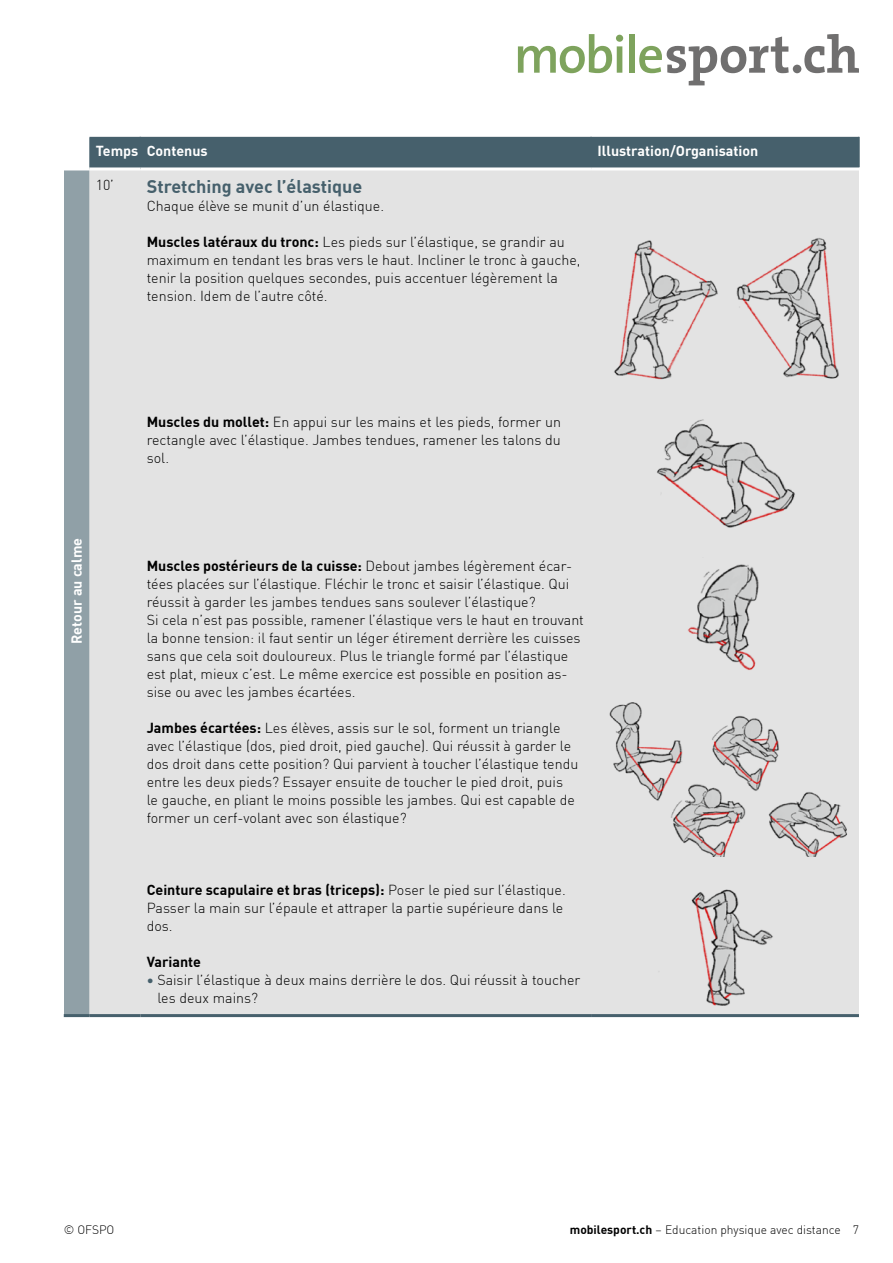
<style>
.page{position:relative;width:893px;height:1263px;background:#fff}
.page>*{position:absolute;margin:0;border:0;box-sizing:border-box;transform-origin:0 0}
.h_Untertitel{font:700 18px "DINOT";color:#46606c}
.Tabellenzelle{font:300 14.25px/18px "DINOT";color:#000}
.Tabellenkopf{font:700 14.25px "DINOT";color:#fff}
.h3_Untertitel{font:700 14.25px "DINOT";color:#fff}
.h3_Untertitel-2{font:700 14.25px "DINOT";color:#000}
.t1{font:300 12px "DINOT";color:#000}
.s1{font-weight:700}
.s2{font-weight:700;color:#46606c}
</style>
<div class="page">
<svg style="left:518px;top:34px;width:105px;height:39px"></svg>
<div style="left:629px;top:34px;width:6px;height:39px;background:#7ea35d"></div>
<svg style="left:639px;top:37px;width:150px;height:48px"></svg>
<div style="left:793px;top:65px;width:8px;height:8px;background:#706f6f;border-radius:50%"></div>
<svg style="left:804px;top:34px;width:55px;height:39px"></svg>
<div style="left:89px;top:137px;width:769px;height:30px;background:#46606c"></div>
<div style="left:64px;top:169px;width:25px;height:846px;background:#90a0a7"></div>
<div style="left:89px;top:170px;width:770px;height:844px;background:#e3e3e3"></div>
<hr style="left:140px;top:137px;width:1px;height:30px;background:#46606c">
<hr style="left:590px;top:137px;width:2px;height:30px;background:#46606c">
<hr style="left:858px;top:137px;width:2px;height:30px;background:#46606c">
<hr style="left:64px;top:167px;width:25px;height:3px;background:#fff">
<hr style="left:89px;top:1014px;width:51px;height:3px;background:#46606c">
<hr style="left:64px;top:1014px;width:25px;height:3px;background:#46606c">
<hr style="left:140px;top:1014px;width:451px;height:3px;background:#46606c">
<hr style="left:591px;top:1014px;width:268px;height:3px;background:#46606c">
<img style="left:597px;top:234px;width:260px;height:155px">
<img style="left:597px;top:414px;width:260px;height:117px">
<img style="left:597px;top:558px;width:260px;height:118px">
<img style="left:597px;top:702px;width:260px;height:155px">
<img style="left:597px;top:882px;width:260px;height:127px">
<p class="Tabellenkopf" style="left:96px;top:140px;width:44px">Temps</p>
<p class="Tabellenkopf" style="left:147px;top:140px;width:62px">Contenus</p>
<p class="Tabellenkopf" style="left:597px;top:140px;width:162px">Illustration/Organisation</p>
<p class="Tabellenzelle" style="left:96px;top:175px;width:20px">10’</p>
<h2 class="h_Untertitel" style="left:147px;top:172px;width:217px">Stretching avec l’élastique</h2>
<p class="Tabellenzelle" style="left:147px;top:195px;width:239px">Chaque élève se munit d’un élastique.</p>
<p class="Tabellenzelle" style="left:147px;top:231px;width:435px"><span class="s1">Muscles latéraux du tronc:</span> Les pieds sur l’élastique, se grandir au maximum en tendant les bras vers le haut. Incliner le tronc à gauche, tenir la position quelques secondes, puis accentuer légèrement la tension. Idem de l’autre côté.</p>
<h3 class="h3_Untertitel" style="left:66px;top:644px;width:107px;rotate:-90deg">Retour au calme</h3>
<p class="Tabellenzelle" style="left:147px;top:411px;width:416px;text-align:justify"><span class="s1">Muscles du mollet:</span> En appui sur les mains et les pieds, former un rectangle avec l’élastique. Jambes tendues, ramener les talons du sol.</p>
<p class="Tabellenzelle" style="left:147px;top:555px;width:427px"><span class="s1">Muscles postérieurs de la cuisse:</span> Debout jambes légèrement écar&shy;tées placées sur l’élastique. Fléchir le tronc et saisir l’élastique. Qui réussit à garder les jambes tendues sans soulever l’élastique?</p>
<p class="Tabellenzelle" style="left:147px;top:609px;width:439px">Si cela n’est pas possible, ramener l’élastique vers le haut en trouvant la bonne tension: il faut sentir un léger étirement derrière les cuisses sans que cela soit douloureux. Plus le triangle formé par l’élastique est plat, mieux c’est. Le même exercice est possible en position as&shy;sise ou avec les jambes écartées.</p>
<p class="Tabellenzelle" style="left:147px;top:717px;width:433px"><span class="s1">Jambes écartées:</span> Les élèves, assis sur le sol, forment un triangle avec l’élastique (dos, pied droit, pied gauche). Qui réussit à garder le dos droit dans cette position? Qui parvient à toucher l’élastique tendu entre les deux pieds? Essayer ensuite de toucher le pied droit, puis<br>le gauche, en pliant le moins possible les jambes. Qui est capable de former un cerf-volant avec son élastique?</p>
<p class="Tabellenzelle" style="left:147px;top:879px;width:421px"><span class="s1">Ceinture scapulaire et bras (triceps):</span> Poser le pied sur l’élastique.<br>Passer la main sur l’épaule et attraper la partie supérieure dans le dos.</p>
<h3 class="h3_Untertitel-2" style="left:147px;top:950px;width:56px">Variante</h3>
<p class="Tabellenzelle" style="left:157px;top:969px;width:424px;text-indent:-11px"><span class="s2">•</span> Saisir l’élastique à deux mains derrière le dos. Qui réussit à toucher les deux mains?</p>
<p class="t1" style="left:64px;top:1220px;width:52px">© OFSPO</p>
<p class="t1" style="left:570px;top:1220px;width:291px"><span class="s1">mobilesport.ch</span> – Education physique avec distance 7</p>
</div>
